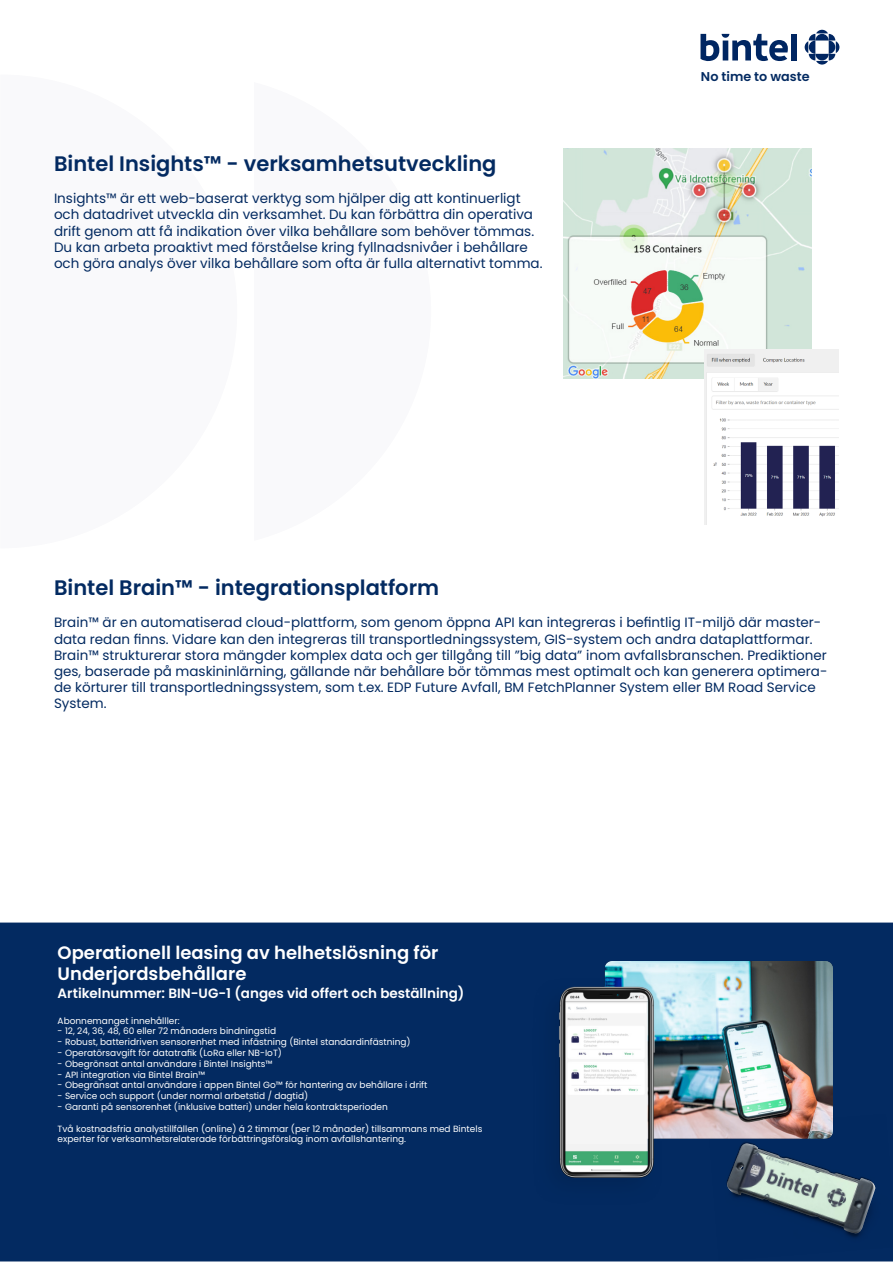
<style>
.page{position:relative;width:893px;height:1263px;background:#fff}
.page>*{position:absolute;margin:0;border:0;box-sizing:border-box;transform-origin:0 0}
.t1{font:600 21px "Poppins";color:#032a61}
.t2{font:600 18px/21.6px "Poppins";color:#fff}
.t3{font:13.5px/16.2px "Poppins";color:#032a61}
.t4{font:600 13.5px "Poppins";color:#fff}
.t5{font:600 12.75px "Poppins";color:#032a61}
.t6{font:9px/10.8px "Poppins";color:#fff}
</style>
<div class="page">
<div style="left:0;top:922px;width:893px;height:340px;background:#032a61"></div>
<div style="left:708px;top:1114px;width:185px;height:147px;background:#022960"></div>
<img style="left:727px;top:1143px;width:149px;height:91px">
<img style="left:533px;top:961px;width:300px;height:243px">
<div style="left:791px;top:34px;width:6px;height:26px;background:#002662"></div>
<svg style="left:700px;top:34px;width:88px;height:27px"></svg>
<svg style="left:805px;top:30px;width:35px;height:35px"></svg>
<img style="left:563px;top:149px;width:249px;height:230px">
<img style="left:705px;top:350px;width:134px;height:174px">
<p class="t1" style="left:54px;top:151px;width:444px">Bintel Insights™ - verksamhetsutveckling</p>
<p class="t3" style="left:54px;top:191px;width:490px">Insights™ är ett web-baserat verktyg som hjälper dig att kontinuerligt och datadrivet utveckla din verksamhet. Du kan förbättra din operativa drift genom att få indikation över vilka behållare som behöver tömmas.<br>Du kan arbeta proaktivt med förståelse kring fyllnadsnivåer i behållare och göra analys över vilka behållare som ofta är fulla alternativt tomma.</p>
<p class="t5" style="left:701px;top:69px;width:110px">No time to waste</p>
<p class="t1" style="left:54px;top:575px;width:387px">Bintel Brain™ - integrationsplatform</p>
<p class="t3" style="left:54px;top:615px;width:775px">Brain™ är en automatiserad cloud-plattform, som genom öppna API kan integreras i befintlig IT-miljö där master&shy;data redan finns. Vidare kan den integreras till transportledningssystem, GIS-system och andra dataplattformar.<br>Brain™ strukturerar stora mängder komplex data och ger tillgång till ”big data” inom avfallsbranschen. Prediktioner ges, baserade på maskininlärning, gällande när behållare bör tömmas mest optimalt och kan generera optimera&shy;de körturer till transportledningssystem, som t.ex. EDP Future Avfall, BM FetchPlanner System eller BM Road Service System.</p>
<p class="t2" style="left:58px;top:942px;width:382px">Operationell leasing av helhetslösning för<br>Underjordsbehållare</p>
<p class="t4" style="left:58px;top:986px;width:408px">Artikelnummer: BIN-UG-1 (anges vid offert och beställning)</p>
<p class="t6" style="left:58px;top:1015px;width:124px">Abonnemanget innehålller:</p>
<p class="t6" style="left:58px;top:1026px;width:220px">- 12, 24, 36, 48, 60 eller 72 månaders bindningstid</p>
<p class="t6" style="left:58px;top:1036px;width:355px">- Robust, batteridriven sensorenhet med infästning (Bintel standardinfästning)</p>
<p class="t6" style="left:58px;top:1047px;width:226px">- Operatörsavgift för datatrafik (LoRa eller NB-IoT)</p>
<p class="t6" style="left:58px;top:1058px;width:216px">- Obegrönsat antal användare i Bintel Insights™</p>
<p class="t6" style="left:58px;top:1069px;width:149px">- API integration via Bintel Brain™</p>
<p class="t6" style="left:58px;top:1080px;width:371px">- Obegränsat antal användare i appen Bintel Go™ för hantering av behållare i drift</p>
<p class="t6" style="left:58px;top:1090px;width:252px">- Service och support (under normal arbetstid / dagtid)</p>
<p class="t6" style="left:58px;top:1101px;width:332px">- Garanti på sensorenhet (inklusive batteri) under hela kontraktsperioden</p>
<p class="t6" style="left:58px;top:1123px;width:426px">Två kostnadsfria analystillfällen (online) á 2 timmar (per 12 månader) tillsammans med Bintels experter för verksamhetsrelaterade förbättringsförslag inom avfallshantering.</p>
</div>
